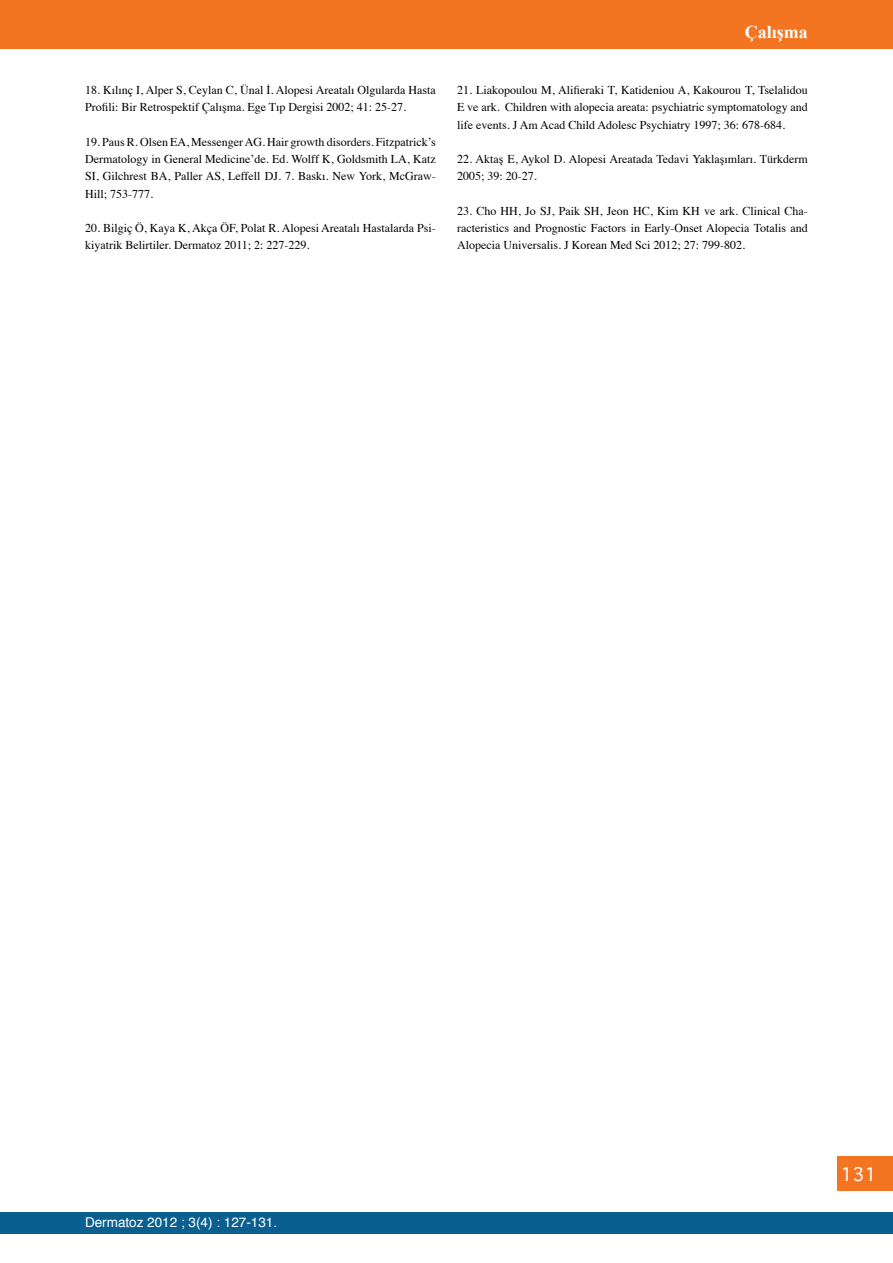
<style>
.page{position:relative;width:893px;height:1263px;background:#fff}
.page>*{position:absolute;margin:0;border:0;box-sizing:border-box;transform-origin:0 0}
.t1{font:700 18px "Times New Roman";color:#fff}
.t2{font:18px "Geneva";color:#fff}
.t3{font:13.5px "Helvetica";color:#fff}
.t4{font:12px/17.2px "Times";color:#000;text-align:justify}
</style>
<div class="page">
<div style="left:838px;top:1157px;width:55px;height:34px;background:#f47521"></div>
<div style="left:0;top:0;width:893px;height:49px;background:#f47521"></div>
<div style="left:0;top:1212px;width:893px;height:21px;background:#09608f"></div>
<p class="t4" style="left:85px;top:80px;width:352px">18. Kılınç I, Alper S, Ceylan C, Ünal İ. Alopesi Areatalı Olgularda Hasta<br>Profili: Bir Retrospektif Çalışma. Ege Tıp Dergisi 2002; 41: 25-27.</p>
<p class="t4" style="left:85px;top:132px;width:352px">19. Paus R. Olsen EA, Messenger AG. Hair growth disorders. Fitzpatrick’s Dermatology in General Medicine’de. Ed. Wolff K, Goldsmith LA, Katz SI, Gilchrest BA, Paller AS, Leffell DJ. 7. Baskı. New York, McGraw-Hill; 753-777.</p>
<p class="t4" style="left:85px;top:218px;width:352px">20. Bilgiç Ö, Kaya K, Akça ÖF, Polat R. Alopesi Areatalı Hastalarda Psi&shy;kiyatrik Belirtiler. Dermatoz 2011; 2: 227-229.</p>
<h1 class="t1" style="left:745px;top:20px;width:64px">Çalışma</h1>
<p class="t4" style="left:457px;top:80px;width:352px">21. Liakopoulou M, Alifieraki T, Katideniou A, Kakourou T, Tselalidou E ve ark. Children with alopecia areata: psychiatric symptomatology and life events. J Am Acad Child Adolesc Psychiatry 1997; 36: 678-684.</p>
<p class="t4" style="left:457px;top:149px;width:352px">22. Aktaş E, Aykol D. Alopesi Areatada Tedavi Yaklaşımları. Türkderm<br>2005; 39: 20-27.</p>
<p class="t4" style="left:457px;top:201px;width:352px">23. Cho HH, Jo SJ, Paik SH, Jeon HC, Kim KH ve ark. Clinical Cha&shy;racteristics and Prognostic Factors in Early-Onset Alopecia Totalis and Alopecia Universalis. J Korean Med Sci 2012; 27: 799-802.</p>
<p class="t3" style="left:85px;top:1211px;width:194px">Dermatoz 2012 ; 3(4) : 127-131.</p>
<h1 class="t2" style="left:841px;top:1159px;width:38px">131</h1>
</div>
